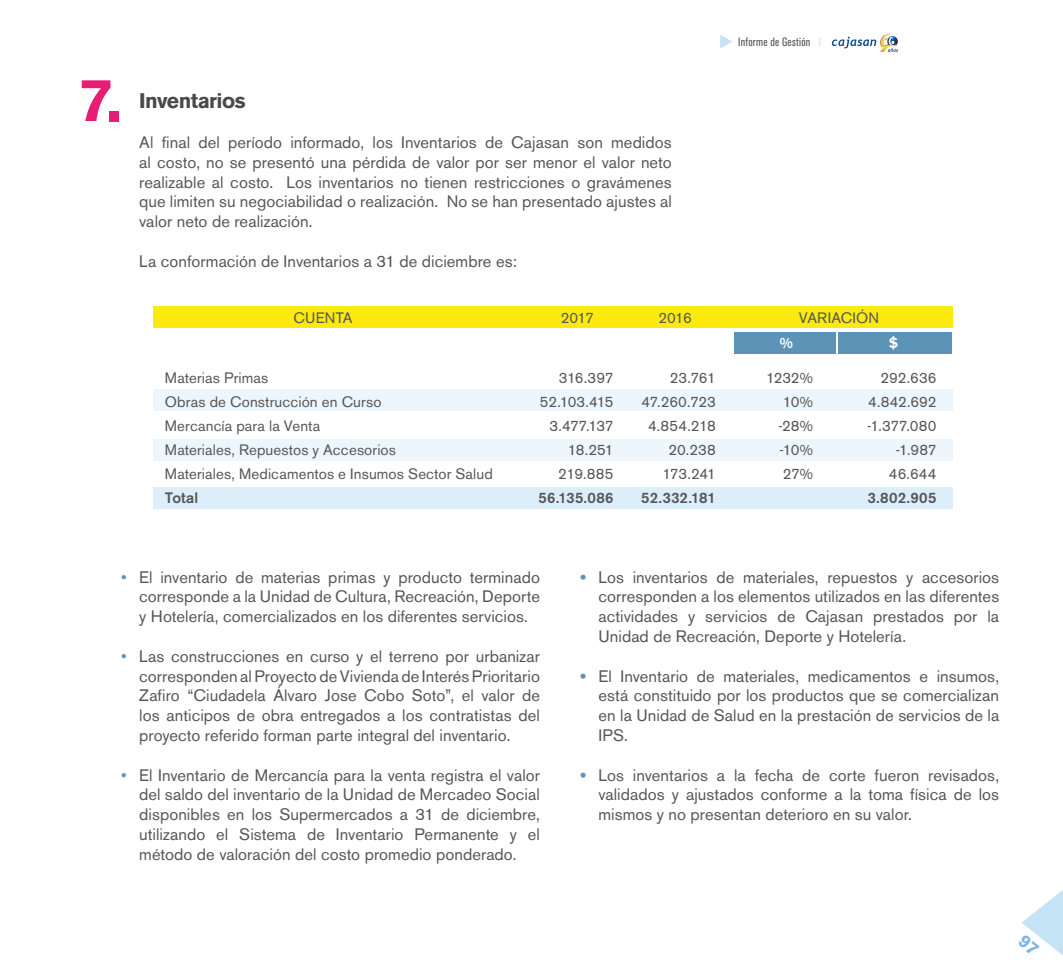
<style>
.page{position:relative;width:1063px;height:978px;background:#fff}
.page>*{position:absolute;margin:0;border:0;box-sizing:border-box;transform-origin:0 0}
.t1{font:700 60px "Akzidenz Grotesk BE";color:#e61d72}
.t2{font:700 21px "Akzidenz Grotesk BE";letter-spacing:-.03em;color:#4a4948}
.t3{font:16.5px/19.8px "Akzidenz Grotesk BE";letter-spacing:.005em;color:#575656;text-align:justify}
.t4{font:16.5px "Akzidenz Grotesk BE";color:#5e93b8}
.t5{font:700 16.5px "Akzidenz Grotesk BE";color:#5e93b8}
.t6{font:15px/24px "Akzidenz Grotesk BE";letter-spacing:.01em;color:#575656}
.t7{font:15px/24px "Akzidenz Grotesk BE";letter-spacing:-.035em;color:#575656;text-align:right}
.t8{font:15px/24px "Akzidenz Grotesk BE";letter-spacing:-.015em;color:#575656;text-align:right}
.t9{font:500 15px "Akzidenz Grotesk BE";letter-spacing:.015em;color:#575656}
.t10{font:15px/24px "Akzidenz Grotesk BE";letter-spacing:-.025em;color:#575656;text-align:right}
.t11{font:500 15px "Akzidenz Grotesk BE";color:#fff}
.t12{font:condensed 12px "Akzidenz Grotesk BE";letter-spacing:.02em;color:#575656}
.s1{color:#c4e3f5}
</style>
<div class="page">
<svg style="left:720px;top:35px;width:12px;height:14px"></svg>
<svg style="left:832px;top:34px;width:66px;height:18px"></svg>
<div style="left:153px;top:307px;width:799px;height:21px;background:#fcea0f"></div>
<div style="left:838px;top:332px;width:114px;height:22px;background:#5e93b8"></div>
<div style="left:734px;top:332px;width:102px;height:22px;background:#5e93b8"></div>
<div style="left:153px;top:439px;width:799px;height:22px;background:#edf6fc"></div>
<div style="left:153px;top:389px;width:799px;height:22px;background:#edf6fc"></div>
<div style="left:153px;top:487px;width:799px;height:22px;background:#dbeef9"></div>
<svg style="left:1022px;top:890px;width:41px;height:66px"></svg>
<h1 class="t1" style="left:80px;top:65px;width:44px">7.</h1>
<p class="t2" style="left:139px;top:89px;width:108px">Inventarios</p>
<p class="t3" style="left:139px;top:132px;width:534px">Al final del período informado, los Inventarios de Cajasan son medidos al costo, no se presentó una pérdida de valor por ser menor el valor neto realizable al costo. Los inventarios no tienen restricciones o gravámenes que limiten su negociabilidad o realización. No se han presentado ajustes al valor neto de realización.</p>
<p class="t3" style="left:139px;top:251px;width:379px">La conformación de Inventarios a 31 de diciembre es:</p>
<p class="t12" style="left:738px;top:35px;width:84px">Informe de Gestión <span class="s1">l</span></p>
<p class="t6" style="left:294px;top:306px;width:61px">CUENTA</p>
<p class="t6" style="left:561px;top:306px;width:35px">2017</p>
<p class="t6" style="left:658px;top:306px;width:35px">2016</p>
<p class="t6" style="left:799px;top:306px;width:82px">VARIACIÓN</p>
<p class="t6" style="left:165px;top:366px;width:330px">Materias Primas<br>Obras de Construcción en Curso<br>Mercancía para la Venta<br>Materiales, Repuestos y Accesorios<br>Materiales, Medicamentos e Insumos Sector Salud</p>
<p class="t9" style="left:165px;top:489px;width:35px">Total</p>
<p class="t7" style="left:540px;top:366px;width:75px">316.397<br>52.103.415<br>3.477.137<br>18.251<br>219.885</p>
<p class="t9" style="left:539px;top:489px;width:76px">56.135.086</p>
<p class="t8" style="left:642px;top:366px;width:76px">23.761<br>47.260.723<br>4.854.218<br>20.238<br>173.241</p>
<p class="t9" style="left:641px;top:489px;width:76px">52.332.181</p>
<p class="t11" style="left:780px;top:334px;width:15px">%</p>
<p class="t11" style="left:889px;top:334px;width:11px">$</p>
<p class="t10" style="left:766px;top:366px;width:49px">1232%<br>10% -28% -10%<br>27%</p>
<p class="t6" style="left:867px;top:366px;width:71px;text-align:right">292.636<br>4.842.692 -1.377.080 -1.987<br>46.644</p>
<p class="t9" style="left:868px;top:489px;width:71px">3.802.905</p>
<p class="t4" style="left:121px;top:567px;width:7px">•</p>
<p class="t4" style="left:121px;top:646px;width:7px">•</p>
<p class="t4" style="left:121px;top:765px;width:7px">•</p>
<p class="t3" style="left:139px;top:567px;width:402px">El inventario de materias primas y producto terminado corresponde a la Unidad de Cultura, Recreación, Deporte y Hotelería, comercializados en los diferentes servicios.</p>
<p class="t3" style="left:139px;top:646px;width:402px">Las construcciones en curso y el terreno por urbanizar corresponden al Proyecto de Vivienda de Interés Prioritario Zafiro “Ciudadela Álvaro Jose Cobo Soto”, el valor de los anticipos de obra entregados a los contratistas del proyecto referido forman parte integral del inventario.</p>
<p class="t3" style="left:139px;top:765px;width:402px">El Inventario de Mercancía para la venta registra el valor del saldo del inventario de la Unidad de Mercadeo Social disponibles en los Supermercados a 31 de diciembre, utilizando el Sistema de Inventario Permanente y el método de valoración del costo promedio ponderado.</p>
<p class="t5" style="left:580px;top:567px;width:7px">•</p>
<p class="t5" style="left:580px;top:666px;width:7px">•</p>
<p class="t5" style="left:580px;top:765px;width:7px">•</p>
<p class="t3" style="left:598px;top:567px;width:402px">Los inventarios de materiales, repuestos y accesorios corresponden a los elementos utilizados en las diferentes actividades y servicios de Cajasan prestados por la Unidad de Recreación, Deporte y Hotelería.</p>
<p class="t3" style="left:598px;top:666px;width:402px">El Inventario de materiales, medicamentos e insumos, está constituido por los productos que se comercializan en la Unidad de Salud en la prestación de servicios de la IPS.</p>
<p class="t3" style="left:598px;top:765px;width:402px">Los inventarios a la fecha de corte fueron revisados, validados y ajustados conforme a la toma física de los mismos y no presentan deterioro en su valor.</p>
</div>
